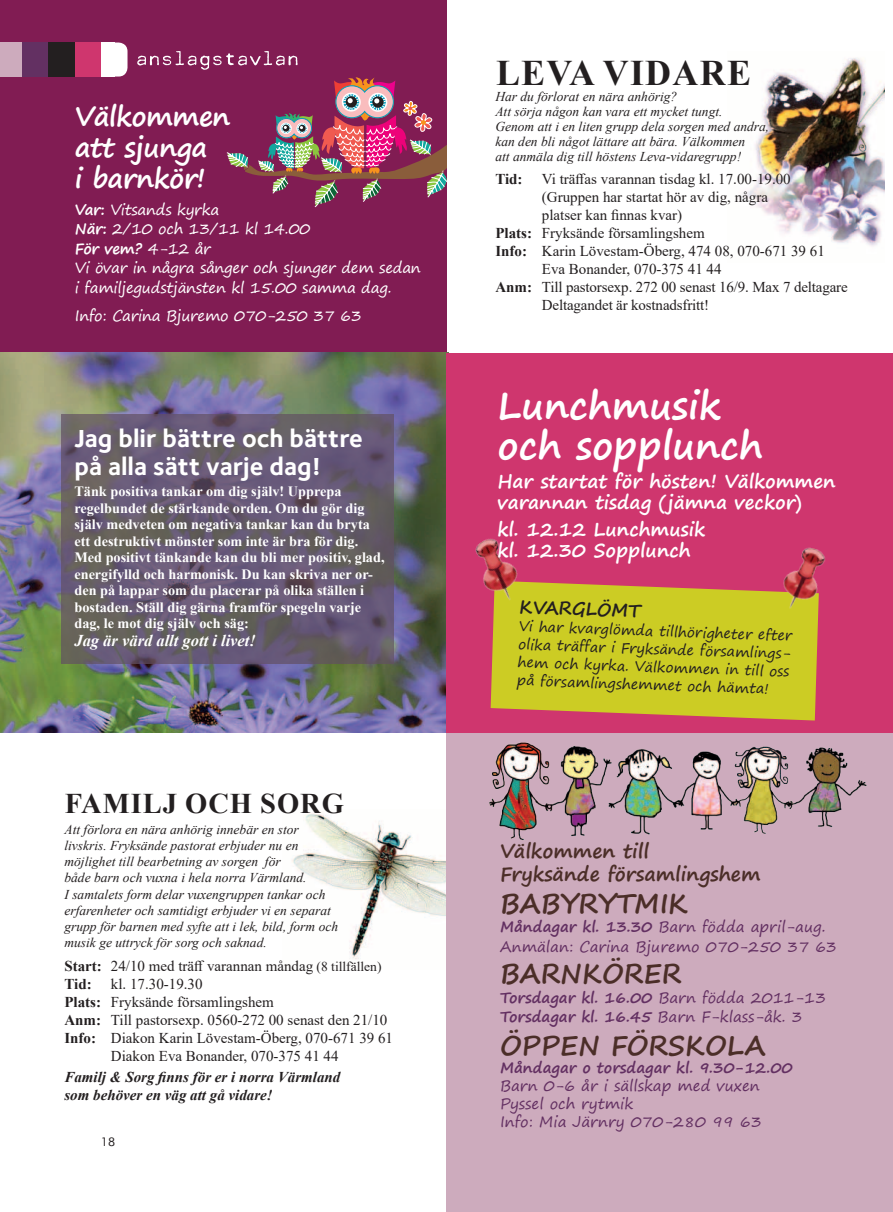
<style>
.page{position:relative;width:893px;height:1212px;background:#fff}
.page>*{position:absolute;margin:0;border:0;box-sizing:border-box;transform-origin:0 0}
.t1{font:700 37.65px/39.6px "Segoe Print";color:#fff}
.t2{font:700 36px "Times New Roman";letter-spacing:.035em;color:#231f20}
.t3{font:700 28.5px "Times New Roman";letter-spacing:.035em;color:#231f20}
.t4{font:700 27px "Segoe Print";color:#4b2e28}
.t5{font:700 27px/31px "Segoe Print";letter-spacing:-.02em;color:#fff}
.t6{font:700 25.5px/28.5px "Foundry Sterling";color:#fff}
.t7{font:700 19.5px/23.4px "Segoe Print";color:#4b2e28}
.t8{font:700 18.75px/21px "Segoe Print";color:#fff}
.t9{font:700 18px "Segoe Print";color:#231f20}
.t10{font:italic 700 16.5px "Times New Roman";color:#fff}
.t11{font:15px/18px "Times New Roman";color:#231f20}
.t12{font:15px/19.5px "Segoe Print";letter-spacing:-.02em;color:#fff}
.t13{font:15px/18px "Segoe Print";color:#633062}
.t14{font:700 15px/19.5px "Segoe Print";color:#633062}
.t15{font:italic 700 15px/18px "Times New Roman";color:#231f20}
.t16{font:700 15px "Times New Roman";color:#231f20}
.t17{font:700 14.25px/16.5px "Times New Roman";color:#fff}
.t18{font:14.25px/18px "Segoe Print";color:#231f20}
.t19{font:italic 13.5px/16.2px "Times New Roman";color:#231f20}
.t20{font:12px "Futura BT";color:#231f20}
.s1{font-weight:700}
.s2{font-size:13.5px}
.s3{font-weight:400}
</style>
<div class="page">
<div style="left:0;top:0;width:446px;height:361px;background:#811c53"></div>
<svg style="left:292px;top:810px;width:154px;height:149px"></svg>
<img style="left:0;top:353px;width:446px;height:379px">
<div style="left:446px;top:731px;width:447px;height:481px;background:#cdabbd"></div>
<div style="left:446px;top:353px;width:447px;height:379px;background:#cf366e"></div>
<div style="left:0;top:43px;width:23px;height:34px;background:#cdabbd"></div>
<div style="left:23px;top:43px;width:26px;height:34px;background:#633062"></div>
<div style="left:75px;top:43px;width:26px;height:34px;background:#cf366e"></div>
<div style="left:49px;top:43px;width:26px;height:34px;background:#231f20"></div>
<div style="left:101px;top:43px;width:14px;height:34px;background:#fff"></div>
<div style="left:104px;top:43px;width:24px;height:34px;background:#fff;border-radius:9px"></div>
<svg style="left:137px;top:51px;width:161px;height:19px"></svg>
<svg style="left:226px;top:77px;width:220px;height:130px"></svg>
<img style="left:476px;top:720px;width:402px;height:120px">
<img style="left:739px;top:58px;width:145px;height:188px">
<svg style="left:61px;top:415px;width:333px;height:249px;background:#665b6d"></svg>
<svg style="left:491px;top:582px;width:327px;height:138px;background:#ccc029"></svg>
<img style="left:768px;top:547px;width:57px;height:73px">
<img style="left:475px;top:538px;width:66px;height:76px">
<h3 class="t5" style="left:75px;top:100px;width:157px">Välkommen att sjunga<br>i barnkör!</h3>
<p class="t12" style="left:75px;top:199px;width:347px"><span class="s1">Var:</span> Vitsands kyrka<br><span class="s1">När:</span> 2/10 och 13/11 kl 14.00<br><span class="s1">För vem?</span> 4-12 år<br>Vi övar in några sånger och sjunger dem sedan i familjegudstjänsten kl 15.00 samma dag.</p>
<p class="t12" style="left:75px;top:305px;width:288px">Info: Carina Bjuremo 070-250 37 63</p>
<h3 class="t6" style="left:74px;top:424px;width:290px">Jag blir bättre och bättre på alla sätt varje dag!</h3>
<p class="t17" style="left:74px;top:483px;width:312px">Tänk positiva tankar om dig själv! Upprepa regelbundet de stärkande orden. Om du gör dig själv medveten om negativa tankar kan du bryta ett destruktivt mönster som inte är bra för dig.<br>Med positivt tänkande kan du bli mer positiv, glad, energifylld och harmonisk. Du kan skriva ner or&shy;den på lappar som du placerar på olika ställen i bostaden. Ställ dig gärna framför spegeln varje dag, le mot dig själv och säg:</p>
<p class="t10" style="left:74px;top:629px;width:183px">Jag är värd allt gott i livet!</p>
<h3 class="t3" style="left:65px;top:783px;width:280px">Familj och sorg</h3>
<p class="t19" style="left:64px;top:821px;width:275px">Att förlora en nära anhörig innebär en stor livskris. Fryksände pastorat erbjuder nu en möjlighet till bearbetning av sorgen för<br>både barn och vuxna i hela norra Värmland.<br>I samtalets form delar vuxengruppen tankar och erfarenheter och samtidigt erbjuder vi en separat grupp för barnen med syfte att i lek, bild, form och musik ge uttryck för sorg och saknad.</p>
<p class="t11" style="left:64px;top:957px;width:319px"><span class="s1">start:</span> 24/10 med träff varannan måndag <span class="s2">(8 tillfällen)<br></span><span class="s1">Tid:</span></p>
<p class="t11" style="left:111px;top:975px;width:93px">kl. 17.30-19.30</p>
<p class="t11" style="left:64px;top:993px;width:211px"><span class="s1">Plats:</span> Fryksände församlingshem</p>
<p class="t11" style="left:64px;top:1011px;width:324px"><span class="s1">anm:</span> Till pastorsexp. 0560-272 00 senast den 21/10</p>
<p class="t11" style="left:64px;top:1029px;width:330px"><span class="s1">info:</span> Diakon Karin Lövestam-Öberg, 070-671 39 61</p>
<p class="t11" style="left:111px;top:1047px;width:229px">Diakon Eva Bonander, 070-375 41 44</p>
<p class="t15" style="left:64px;top:1068px;width:277px">Familj &amp; Sorg finns för er i norra Värmland som behöver en väg att gå vidare!</p>
<p class="t20" style="left:101px;top:1134px;width:16px">18</p>
<h2 class="t2" style="left:496px;top:47px;width:257px">Leva vidare</h2>
<p class="t19" style="left:495px;top:89px;width:275px;line-height:15px">Har du förlorat en nära anhörig?<br>Att sörja någon kan vara ett mycket tungt.<br>Genom att i en liten grupp dela sorgen med andra, kan den bli något lättare att bära. Välkommen<br>att anmäla dig till höstens Leva-vidaregrupp!</p>
<p class="t16" style="left:495px;top:168px;width:29px">Tid:</p>
<p class="t11" style="left:542px;top:169px;width:250px">Vi träffas varannan tisdag kl. 17.00-19.00</p>
<p class="t11" style="left:542px;top:187px;width:228px">(Gruppen har startat hör av dig, några</p>
<p class="t11" style="left:542px;top:205px;width:142px">platser kan finnas kvar)</p>
<p class="t11" style="left:495px;top:223px;width:211px"><span class="s1">Plats:</span> Fryksände församlingshem</p>
<p class="t11" style="left:495px;top:241px;width:331px"><span class="s1">info:</span> Karin Lövestam-Öberg, 474 08, 070-671 39 61</p>
<p class="t11" style="left:542px;top:259px;width:181px">Eva Bonander, 070-375 41 44</p>
<p class="t11" style="left:495px;top:277px;width:354px"><span class="s1">anm:</span> Till pastorsexp. 272 00 senast 16/9. Max 7 deltagare</p>
<p class="t11" style="left:542px;top:295px;width:169px">Deltagandet är kostnadsfritt!</p>
<h1 class="t1" style="left:497px;top:385px;width:267px">Lunchmusik och sopplunch</h1>
<h3 class="t8" style="left:497px;top:470px;width:340px">Har startat för hösten! Välkommen varannan tisdag (jämna veckor)</h3>
<h3 class="t8" style="left:497px;top:518px;width:209px">kl. 12.12 Lunchmusik kl. 12.30 Sopplunch</h3>
<h3 class="t9" style="left:520px;top:590px;width:123px;rotate:2deg">kvarglömt</h3>
<p class="t18" style="left:519px;top:617px;width:275px;rotate:2deg">Vi har kvarglömda tillhörigheter efter olika träffar i Fryksände församlings&shy;hem och kyrka. Välkommen in till oss på församlingshemmet och hämta!</p>
<h3 class="t7" style="left:500px;top:838px;width:262px">Välkommen till<br>Fryksände församlingshem</h3>
<h3 class="t4" style="left:500px;top:878px;width:190px">babyrytmik</h3>
<p class="t13" style="left:500px;top:917px;width:338px;line-height:19.5px"><span class="s1">Måndagar kl. 13.30</span> Barn födda april-aug.<br>Anmälan: Carina Bjuremo 070-250 37 63</p>
<h3 class="t4" style="left:500px;top:949px;width:183px">barnkörer</h3>
<p class="t14" style="left:500px;top:987px;width:328px">Torsdagar kl. 16.00 <span class="s3">Barn födda 2011-13<br></span>Torsdagar kl. 16.45 <span class="s3">Barn F-klass-åk. 3</span></p>
<h3 class="t4" style="left:500px;top:1020px;width:267px">öppen förskola</h3>
<p class="t14" style="left:500px;top:1057px;width:294px">Måndagar o torsdagar kl. 9.30-12.00</p>
<p class="t13" style="left:500px;top:1076px;width:263px">Barn 0-6 år i sällskap med vuxen<br>Pyssel och rytmik<br>Info: Mia Järnry 070-280 99 63</p>
</div>
